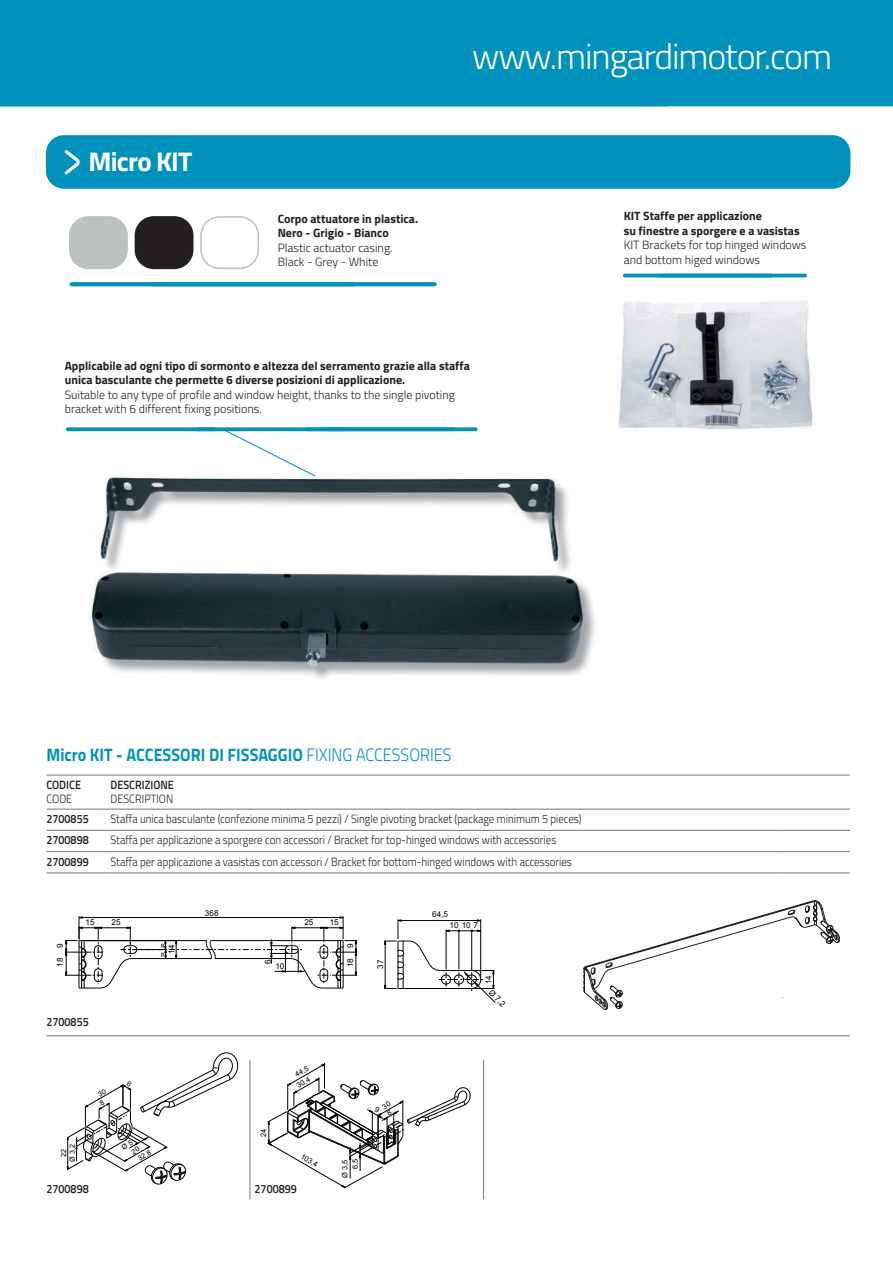
<style>
.page{position:relative;width:893px;height:1263px;background:#fff}
.page>*{position:absolute;margin:0;border:0;box-sizing:border-box;transform-origin:0 0}
.t1{font:300 36px "Titillium Web";letter-spacing:-.03em;color:#fff}
.t2{font:700 27px "Titillium Web";letter-spacing:-.03em;color:#fff}
.t3{font:700 18px "Titillium Web";color:#0092bd;scale:.9 1}
.t4{font:300 12px "Titillium Web";color:#231f20;scale:.9 1}
.t5{font:700 12px/14.4px "Titillium Web";color:#231f20}
.t6{font:300 12px/14.4px "Titillium Web";color:#231f20}
.t7{font:600 12px "Titillium Web";color:#231f20;scale:.9 1}
.t8{font:8.1px/8.9px "Arial";color:#000}
.t9{font:7.35px/10.4px "Arial";color:#000;text-align:right}
.t10{font:7.2px "Arial";color:#000}
.s1{font-weight:300}
</style>
<div class="page">
<div style="left:0;top:0;width:893px;height:106px;background:#0092bd"></div>
<img style="left:93px;top:480px;width:502px;height:198px">
<img style="left:93px;top:477px;width:132px;height:48px">
<img style="left:225px;top:478px;width:319px;height:2px">
<img style="left:544px;top:478px;width:51px;height:148px">
<img style="left:88px;top:604px;width:5px;height:22px">
<img style="left:618px;top:300px;width:195px;height:130px">
<svg style="left:623px;top:274px;width:184px;height:3px"></svg>
<div style="left:46px;top:135px;width:804px;height:54px;background:#0092bd;border-radius:18px"></div>
<svg style="left:65px;top:150px;width:15px;height:24px"></svg>
<div style="left:70px;top:217px;width:57px;height:51px;background:#bcc2c2;border-radius:19px"></div>
<div style="left:69px;top:216px;width:59px;height:53px;border:2px solid #bcc2c2;border-radius:19px"></div>
<div style="left:135px;top:217px;width:58px;height:51px;background:#231f20;border-radius:19px"></div>
<div style="left:135px;top:216px;width:58px;height:53px;border:2px solid #231f20;border-radius:19px"></div>
<div style="left:200px;top:216px;width:59px;height:53px;border:2px solid #bcc2c2;border-radius:19px"></div>
<svg style="left:69px;top:282px;width:368px;height:4px"></svg>
<svg style="left:66px;top:427px;width:411px;height:50px"></svg>
<hr style="left:46px;top:775px;width:65px;height:1px;background:#667a8c">
<hr style="left:111px;top:775px;width:670px;height:1px;background:#667a8c">
<hr style="left:46px;top:809px;width:65px;height:1px;background:#667a8c">
<hr style="left:46px;top:830px;width:65px;height:1px;background:#667a8c">
<hr style="left:111px;top:809px;width:670px;height:1px;background:#667a8c">
<hr style="left:111px;top:830px;width:670px;height:1px;background:#667a8c">
<hr style="left:781px;top:809px;width:69px;height:1px;background:#667a8c">
<hr style="left:781px;top:830px;width:69px;height:1px;background:#667a8c">
<hr style="left:46px;top:851px;width:65px;height:1px;background:#667a8c">
<hr style="left:111px;top:851px;width:670px;height:1px;background:#667a8c">
<hr style="left:781px;top:851px;width:69px;height:1px;background:#667a8c">
<hr style="left:46px;top:872px;width:65px;height:1px;background:#667a8c">
<hr style="left:111px;top:872px;width:670px;height:1px;background:#667a8c">
<hr style="left:781px;top:872px;width:69px;height:1px;background:#667a8c">
<hr style="left:781px;top:775px;width:69px;height:1px;background:#667a8c">
<hr style="left:483px;top:1060px;width:1px;height:139px;background:#667a8c">
<hr style="left:250px;top:1060px;width:1px;height:139px;background:#667a8c">
<svg style="left:384px;top:919px;width:112px;height:84px"></svg>
<div style="left:441px;top:975px;width:10px;height:9px;border:1px solid #000;border-radius:50%"></div>
<div style="left:454px;top:975px;width:10px;height:9px;border:1px solid #000;border-radius:50%"></div>
<div style="left:467px;top:975px;width:9px;height:9px;border:1px solid #000;border-radius:50%"></div>
<svg style="left:65px;top:916px;width:292px;height:73px"></svg>
<hr style="left:46px;top:1035px;width:804px;height:1px;background:#667a8c">
<svg style="left:584px;top:900px;width:256px;height:110px"></svg>
<svg style="left:66px;top:1052px;width:172px;height:133px"></svg>
<svg style="left:267px;top:1063px;width:204px;height:125px"></svg>
<h2 class="t2" style="left:88px;top:141px;width:105px">Micro KIT</h2>
<p class="t5" style="left:278px;top:211px;width:142px">Corpo attuatore in plastica.<br>Nero - Grigio - Bianco</p>
<p class="t6" style="left:278px;top:240px;width:116px">Plastic actuator casing.<br>Black - Grey - White</p>
<h1 class="t1" style="left:472px;top:30px;width:362px">www.mingardimotor.com</h1>
<p class="t5" style="left:624px;top:208px;width:178px">KIT Staffe per applicazione<br>su finestre a sporgere e a vasistas</p>
<p class="t6" style="left:624px;top:237px;width:184px">KIT Brackets for top hinged windows and bottom higed windows</p>
<p class="t5" style="left:65px;top:358px;width:407px">Applicabile ad ogni tipo di sormonto e altezza del serramento grazie alla staffa unica basculante che permette 6 diverse posizioni di applicazione.</p>
<p class="t6" style="left:65px;top:387px;width:392px">Suitable to any type of profile and window height, thanks to the single pivoting bracket with 6 different fixing positions.</p>
<h3 class="t3" style="left:46px;top:741px;width:452px">Micro KIT - ACCESSORI DI FISSAGGIO <span class="s1">FIXING ACCESSORIES</span></h3>
<p class="t7" style="left:46px;top:776px;width:40px">CODICE</p>
<p class="t4" style="left:46px;top:790px;width:30px">CODE</p>
<p class="t7" style="left:111px;top:776px;width:72px">DESCRIZIONE</p>
<p class="t4" style="left:111px;top:790px;width:71px">DESCRIPTION</p>
<p class="t7" style="left:46px;top:810px;width:49px">2700855</p>
<p class="t4" style="left:111px;top:810px;width:525px">Staffa unica basculante (confezione minima 5 pezzi) / Single pivoting bracket (package minimum 5 pieces)</p>
<p class="t7" style="left:46px;top:831px;width:49px">2700898</p>
<p class="t4" style="left:111px;top:831px;width:497px">Staffa per applicazione a sporgere con accessori / Bracket for top-hinged windows with accessories</p>
<p class="t7" style="left:46px;top:852px;width:49px">2700899</p>
<p class="t4" style="left:111px;top:853px;width:514px">Staffa per applicazione a vasistas con accessori / Bracket for bottom-hinged windows with accessories</p>
<p class="t8" style="left:56px;top:948px;width:6px;rotate:-90deg">9</p>
<p class="t8" style="left:56px;top:967px;width:10px;rotate:-90deg">18</p>
<p class="t8" style="left:205px;top:908px;width:15px">368</p>
<p class="t8" style="left:86px;top:918px;width:10px">15</p>
<p class="t8" style="left:111px;top:918px;width:10px">25</p>
<p class="t8" style="left:304px;top:918px;width:10px">25</p>
<p class="t8" style="left:330px;top:918px;width:10px">15</p>
<p class="t8" style="left:275px;top:962px;width:10px">10</p>
<p class="t8" style="left:158px;top:947px;width:6px;rotate:-90deg">=</p>
<p class="t8" style="left:158px;top:954px;width:10px;text-indent:-3px;rotate:-90deg">=<br>14</p>
<p class="t8" style="left:346px;top:948px;width:6px;rotate:-90deg">9</p>
<p class="t8" style="left:264px;top:964px;width:6px;rotate:-90deg">6</p>
<p class="t8" style="left:346px;top:967px;width:10px;rotate:-90deg">18</p>
<p class="t8" style="left:376px;top:969px;width:10px;rotate:-90deg">37</p>
<p class="t7" style="left:46px;top:1013px;width:49px">2700855</p>
<p class="t10" style="left:67px;top:1161px;width:19px;rotate:-90deg">Ø 3,2</p>
<p class="t10" style="left:136px;top:1155px;width:15px;rotate:-32deg">32,8</p>
<p class="t9" style="left:258px;top:1137px;width:9px;rotate:-90deg">24</p>
<p class="t9" style="left:293px;top:1070px;width:16px;rotate:-29deg">44,5</p>
<p class="t9" style="left:295px;top:1081px;width:16px;rotate:-30deg">30,4</p>
<p class="t9" style="left:304px;top:1151px;width:20px;rotate:31deg">103,4</p>
<p class="t7" style="left:46px;top:1180px;width:49px">2700898</p>
<p class="t7" style="left:255px;top:1180px;width:49px">2700899</p>
<p class="t9" style="left:340px;top:1178px;width:20px;rotate:-90deg">Ø 3,5<br>6,5</p>
<p class="t8" style="left:432px;top:910px;width:17px">64,5</p>
<p class="t8" style="left:450px;top:921px;width:30px">10 107</p>
<p class="t8" style="left:484px;top:984px;width:10px;rotate:-90deg">14</p>
<p class="t8" style="left:493px;top:987px;width:21px;rotate:45deg">Ø 7 ,2</p>
</div>
